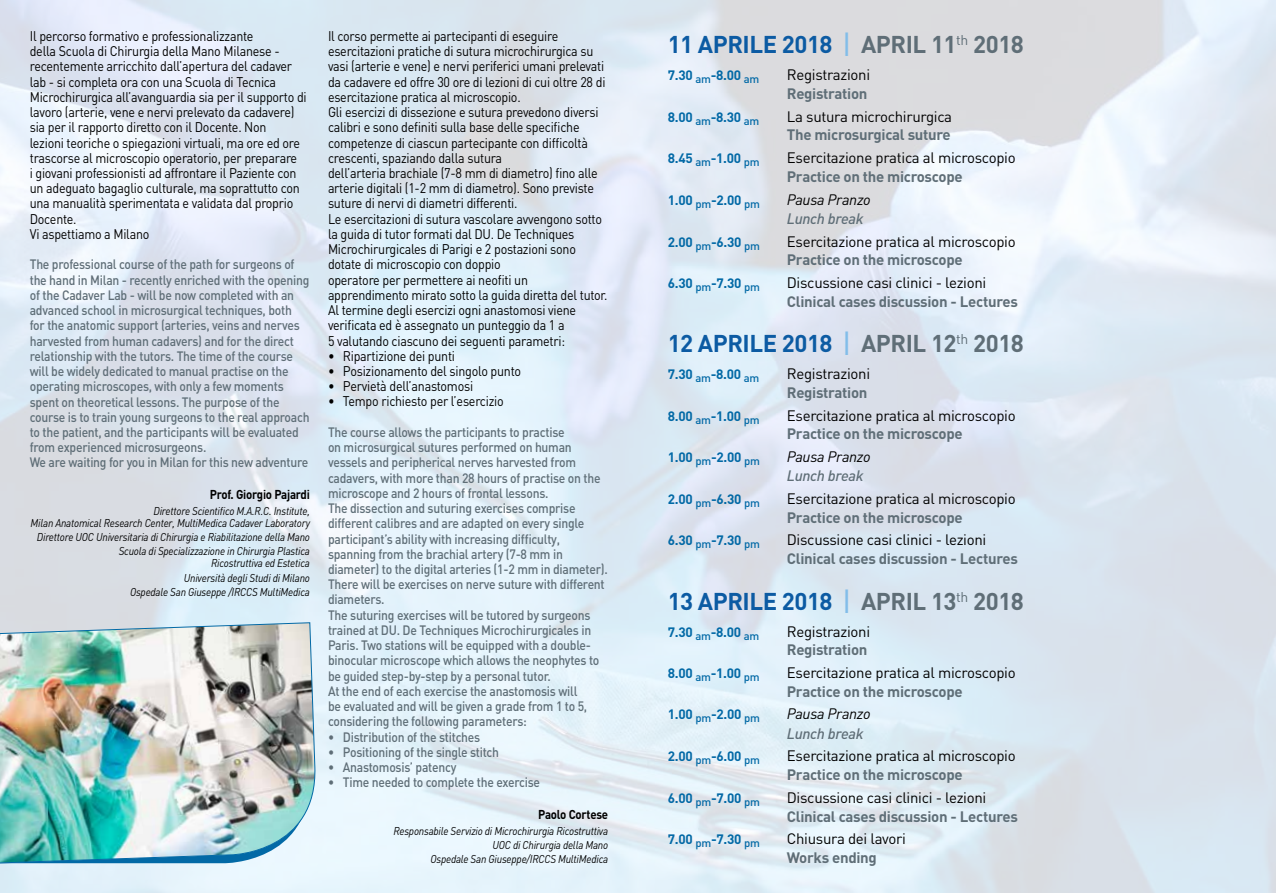
<style>
.page{position:relative;width:1276px;height:893px;background:#fff}
.page>*{position:absolute;margin:0;border:0;box-sizing:border-box;transform-origin:0 0}
.t1{font:700 24px "DIN";letter-spacing:-.02em;color:#0c5ba3}
.t2{font:15px "DIN";letter-spacing:-.02em;color:#000}
.t3{font:700 15px "DIN";letter-spacing:-.02em;color:#5f6e77}
.t4{font:italic 15px "DIN";letter-spacing:-.02em;color:#000}
.t5{font:italic 500 15px "DIN";letter-spacing:-.02em;color:#5f6e77}
.t6{font:13.8px/15.1px "DIN";letter-spacing:-.02em;color:#000;scale:.9 1}
.t7{font:500 13.5px/15.3px "DIN";letter-spacing:-.02em;color:#5f6e77;scale:.9 1}
.t8{font:700 13.5px "DIN";letter-spacing:-.02em;color:#0269a6}
.t9{font:700 12.75px "DIN";letter-spacing:-.02em;color:#000;scale:.9 1}
.t10{font:italic 11.25px/14.1px "DIN";letter-spacing:-.02em;color:#000;text-align:right;scale:.9 1}
.s1{font-weight:400;font-size:33px;color:#82bde9}
.s2{color:#5f6e77}
</style>
<div class="page">
<img style="left:0;top:622px;width:318px;height:242px">
<p class="t6" style="left:30px;top:28px;width:309px">Il percorso formativo e professionalizzante<br>della Scuola di Chirurgia della Mano Milanese - recentemente arricchito dall’apertura del cadaver lab - si completa ora con una Scuola di Tecnica Microchirurgica all’avanguardia sia per il supporto di lavoro (arterie, vene e nervi prelevato da cadavere) sia per il rapporto diretto con il Docente. Non<br>lezioni teoriche o spiegazioni virtuali, ma ore ed ore trascorse al microscopio operatorio, per preparare<br>i giovani professionisti ad affrontare il Paziente con un adeguato bagaglio culturale, ma soprattutto con una manualità sperimentata e validata dal proprio Docente.<br>Vi aspettiamo a Milano</p>
<p class="t7" style="left:30px;top:256px;width:312px">The professional course of the path for surgeons of the hand in Milan - recently enriched with the opening of the Cadaver Lab - will be now completed with an advanced school in microsurgical techniques, both for the anatomic support (arteries, veins and nerves harvested from human cadavers) and for the direct relationship with the tutors. The time of the course will be widely dedicated to manual practise on the operating microscopes, with only a few moments spent on theoretical lessons. The purpose of the course is to train young surgeons to the real approach to the patient, and the participants will be evaluated from experienced microsurgeons.<br>We are waiting for you in Milan for this new adventure</p>
<p class="t9" style="left:210px;top:486px;width:113px">Prof. Giorgio Pajardi</p>
<p class="t10" style="left:31px;top:505px;width:312px;line-height:12px">Direttore Scientifico M.A.R.C. Institute,<br>Milan Anatomical Research Center, MultiMedica Cadaver Laboratory</p>
<p class="t10" style="left:37px;top:530px;width:305px">Direttore UOC Universitaria di Chirurgia e Riabilitazione della Mano<br>Scuola di Specializzazione in Chirurgia Plastica</p>
<p class="t10" style="left:130px;top:556px;width:201px">Ricostruttiva ed Estetica<br>Università degli Studi di Milano<br>Ospedale San Giuseppe /IRCCS MultiMedica</p>
<p class="t6" style="left:328px;top:28px;width:312px">Il corso permette ai partecipanti di eseguire esercitazioni pratiche di sutura microchirurgica su vasi (arterie e vene) e nervi periferici umani prelevati da cadavere ed offre 30 ore di lezioni di cui oltre 28 di esercitazione pratica al microscopio.<br>Gli esercizi di dissezione e sutura prevedono diversi calibri e sono definiti sulla base delle specifiche competenze di ciascun partecipante con difficoltà crescenti, spaziando dalla sutura<br>dell’arteria brachiale (7-8 mm di diametro) fino alle arterie digitali (1-2 mm di diametro). Sono previste suture di nervi di diametri differenti.<br>Le esercitazioni di sutura vascolare avvengono sotto la guida di tutor formati dal DU. De Techniques Microchirurgicales di Parigi e 2 postazioni sono dotate di microscopio con doppio<br>operatore per permettere ai neofiti un apprendimento mirato sotto la guida diretta del tutor.<br>Al termine degli esercizi ogni anastomosi viene verificata ed è assegnato un punteggio da 1 a<br>5 valutando ciascuno dei seguenti parametri:</p>
<p class="t6" style="left:328px;top:348px;width:143px">• Ripartizione dei punti</p>
<p class="t6" style="left:328px;top:363px;width:216px">• Posizionamento del singolo punto</p>
<p class="t6" style="left:328px;top:378px;width:163px">• Pervietà dell’anastomosi</p>
<p class="t6" style="left:328px;top:394px;width:197px">• Tempo richiesto per l’esercizio</p>
<p class="t7" style="left:328px;top:424px;width:312px">The course allows the participants to practise<br>on microsurgical sutures performed on human vessels and peripherical nerves harvested from cadavers, with more than 28 hours of practise on the microscope and 2 hours of frontal lessons.<br>The dissection and suturing exercises comprise different calibres and are adapted on every single participant’s ability with increasing difficulty, spanning from the brachial artery (7-8 mm in diameter) to the digital arteries (1-2 mm in diameter).<br>There will be exercises on nerve suture with different diameters.<br>The suturing exercises will be tutored by surgeons trained at DU. De Techniques Microchirurgicales in Paris. Two stations will be equipped with a double&shy;binocular microscope which allows the neophytes to be guided step-by-step by a personal tutor.<br>At the end of each exercise the anastomosis will<br>be evaluated and will be given a grade from 1 to 5, considering the following parameters:</p>
<p class="t7" style="left:328px;top:728px;width:171px">• Distribution of the stitches</p>
<p class="t7" style="left:328px;top:744px;width:192px">• Positioning of the single stitch</p>
<p class="t7" style="left:328px;top:759px;width:144px">• Anastomosis’ patency</p>
<p class="t7" style="left:328px;top:774px;width:237px">• Time needed to complete the exercise</p>
<p class="t9" style="left:538px;top:806px;width:79px">Paolo Cortese</p>
<p class="t10" style="left:393px;top:824px;width:240px">Responsabile Servizio di Microchirurgia Ricostruttiva<br>UOC di Chirurgia della Mano<br>Ospedale San Giuseppe/IRCCS MultiMedica</p>
<h1 class="t1" style="left:668px;top:29px;width:358px">11 APRILE 2018 <span class="s1">I</span> <span class="s2">APRIL 11</span><sup>th</sup> <span class="s2">2018</span></h1>
<p class="t8" style="left:668px;top:67px;width:93px">7.30 <sub>am</sub>-8.00 <sub>am</sub></p>
<p class="t2" style="left:787px;top:65px;width:85px">Registrazioni</p>
<p class="t3" style="left:787px;top:84px;width:82px">Registration</p>
<p class="t8" style="left:668px;top:108px;width:93px">8.00 <sub>am</sub>-8.30 <sub>am</sub></p>
<p class="t2" style="left:787px;top:107px;width:167px">La sutura microchirurgica</p>
<p class="t3" style="left:787px;top:125px;width:165px">The microsurgical suture</p>
<p class="t8" style="left:668px;top:149px;width:93px">8.45 <sub>am</sub>-1.00 <sub>pm</sub></p>
<p class="t2" style="left:787px;top:148px;width:230px">Esercitazione pratica al microscopio</p>
<p class="t3" style="left:787px;top:167px;width:177px">Practice on the microscope</p>
<p class="t8" style="left:668px;top:191px;width:94px">1.00 <sub>pm</sub>-2.00 <sub>pm</sub></p>
<p class="t4" style="left:787px;top:190px;width:85px">Pausa Pranzo</p>
<p class="t5" style="left:787px;top:209px;width:78px">Lunch break</p>
<p class="t8" style="left:668px;top:233px;width:94px">2.00 <sub>pm</sub>-6.30 <sub>pm</sub></p>
<p class="t2" style="left:787px;top:232px;width:230px">Esercitazione pratica al microscopio</p>
<p class="t3" style="left:787px;top:250px;width:177px">Practice on the microscope</p>
<p class="t8" style="left:668px;top:274px;width:94px">6.30 <sub>pm</sub>-7.30 <sub>pm</sub></p>
<p class="t2" style="left:787px;top:273px;width:201px">Discussione casi clinici - lezioni</p>
<p class="t3" style="left:787px;top:292px;width:232px">Clinical cases discussion - Lectures</p>
<h1 class="t1" style="left:668px;top:328px;width:358px">12 APRILE 2018 <span class="s1">I</span> <span class="s2">APRIL 12</span><sup>th</sup> <span class="s2">2018</span></h1>
<p class="t8" style="left:668px;top:365px;width:93px">7.30 <sub>am</sub>-8.00 <sub>am</sub></p>
<p class="t2" style="left:787px;top:364px;width:85px">Registrazioni</p>
<p class="t3" style="left:787px;top:383px;width:82px">Registration</p>
<p class="t8" style="left:668px;top:407px;width:93px">8.00 <sub>am</sub>-1.00 <sub>pm</sub></p>
<p class="t2" style="left:787px;top:406px;width:230px">Esercitazione pratica al microscopio</p>
<p class="t3" style="left:787px;top:424px;width:177px">Practice on the microscope</p>
<p class="t8" style="left:668px;top:448px;width:94px">1.00 <sub>pm</sub>-2.00 <sub>pm</sub></p>
<p class="t4" style="left:787px;top:447px;width:85px">Pausa Pranzo</p>
<p class="t5" style="left:787px;top:466px;width:78px">Lunch break</p>
<p class="t8" style="left:668px;top:490px;width:94px">2.00 <sub>pm</sub>-6.30 <sub>pm</sub></p>
<p class="t2" style="left:787px;top:489px;width:230px">Esercitazione pratica al microscopio</p>
<p class="t3" style="left:787px;top:508px;width:177px">Practice on the microscope</p>
<p class="t8" style="left:668px;top:532px;width:94px">6.30 <sub>pm</sub>-7.30 <sub>pm</sub></p>
<p class="t2" style="left:787px;top:531px;width:201px">Discussione casi clinici - lezioni</p>
<p class="t3" style="left:787px;top:549px;width:232px">Clinical cases discussion - Lectures</p>
<h1 class="t1" style="left:668px;top:585px;width:358px">13 APRILE 2018 <span class="s1">I</span> <span class="s2">APRIL 13</span><sup>th</sup> <span class="s2">2018</span></h1>
<p class="t8" style="left:668px;top:623px;width:93px">7.30 <sub>am</sub>-8.00 <sub>am</sub></p>
<p class="t2" style="left:787px;top:622px;width:85px">Registrazioni</p>
<p class="t3" style="left:787px;top:640px;width:82px">Registration</p>
<p class="t8" style="left:668px;top:664px;width:93px">8.00 <sub>am</sub>-1.00 <sub>pm</sub></p>
<p class="t2" style="left:787px;top:663px;width:230px">Esercitazione pratica al microscopio</p>
<p class="t3" style="left:787px;top:681px;width:177px">Practice on the microscope</p>
<p class="t8" style="left:668px;top:706px;width:94px">1.00 <sub>pm</sub>-2.00 <sub>pm</sub></p>
<p class="t4" style="left:787px;top:705px;width:85px">Pausa Pranzo</p>
<p class="t5" style="left:787px;top:724px;width:78px">Lunch break</p>
<p class="t8" style="left:668px;top:748px;width:94px">2.00 <sub>pm</sub>-6.00 <sub>pm</sub></p>
<p class="t2" style="left:787px;top:747px;width:230px">Esercitazione pratica al microscopio</p>
<p class="t3" style="left:787px;top:765px;width:177px">Practice on the microscope</p>
<p class="t8" style="left:668px;top:789px;width:94px">6.00 <sub>pm</sub>-7.00 <sub>pm</sub></p>
<p class="t2" style="left:787px;top:788px;width:201px">Discussione casi clinici - lezioni</p>
<p class="t3" style="left:787px;top:806px;width:232px">Clinical cases discussion - Lectures</p>
<p class="t8" style="left:668px;top:831px;width:94px">7.00 <sub>pm</sub>-7.30 <sub>pm</sub></p>
<p class="t2" style="left:787px;top:830px;width:121px">Chiusura dei lavori</p>
<p class="t3" style="left:787px;top:848px;width:92px">Works ending</p>
</div>
